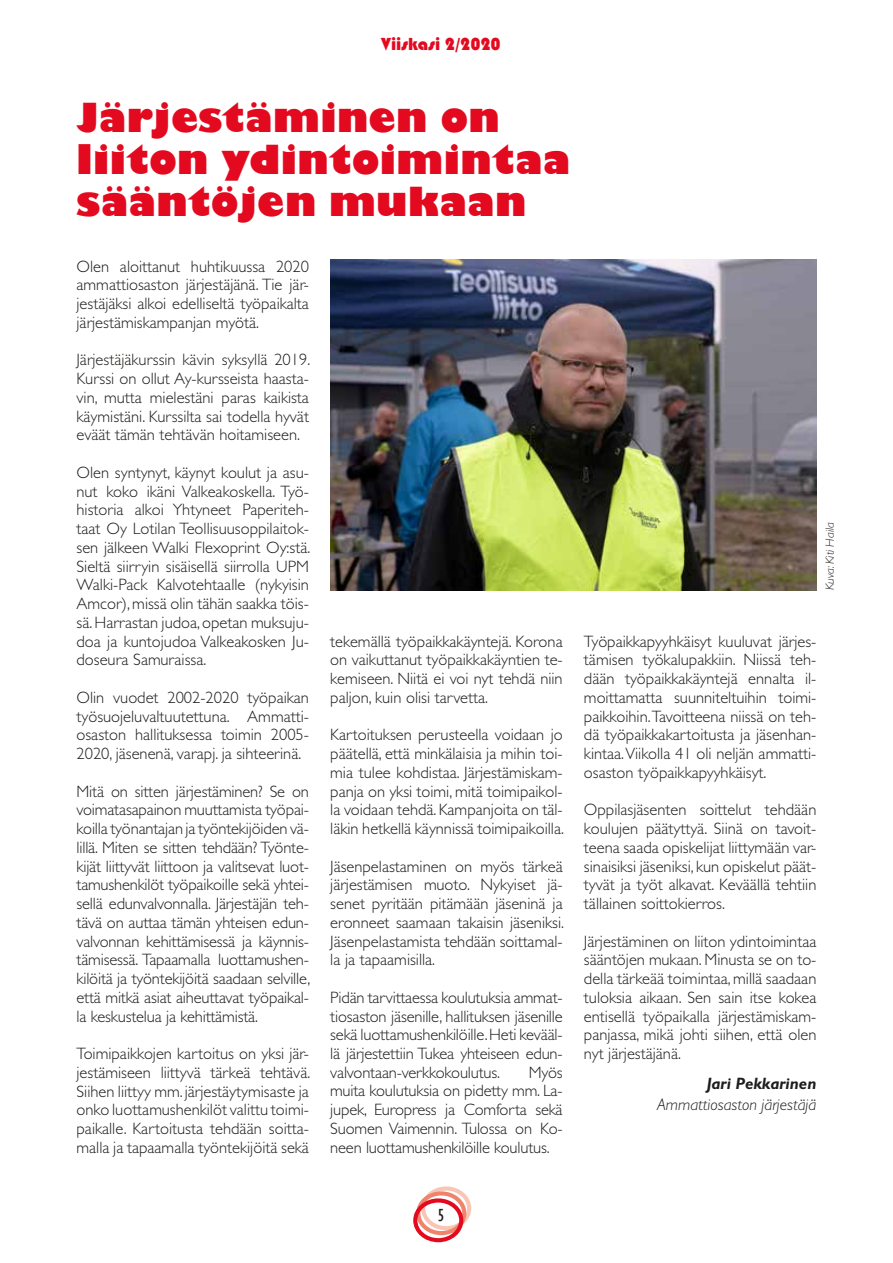
<style>
.page{position:relative;width:893px;height:1263px;background:#fff}
.page>*{position:absolute;margin:0;border:0;box-sizing:border-box;transform-origin:0 0}
.t1{font:800 39px/42px "Gill Sans";letter-spacing:.01em;color:#e30a20}
.t2{font:18px "Bauhaus 93";color:#e30a20}
.t3{font:condensed 18px "Gill Sans";color:#1d1d1b}
.t4{font:300 16.5px/18.8px "Gill Sans";color:#1d1d1b;text-align:justify}
.t5{font:italic 300 16.5px "Gill Sans";color:#1d1d1b}
.t6{font:italic 700 16.5px "Gill Sans";color:#1d1d1b}
.t7{font:italic 300 12px "Gill Sans";color:#1d1d1b}
</style>
<div class="page">
<div style="left:421px;top:1186px;width:50px;height:44px;border:4px solid #f9c5b4;border-radius:50%"></div>
<div style="left:416px;top:1191px;width:50px;height:44px;border:4px solid #f0836b;border-radius:50%"></div>
<div style="left:413px;top:1198px;width:50px;height:44px;border:4px solid #e30a20;border-radius:50%"></div>
<img style="left:330px;top:259px;width:486px;height:331px">
<p class="t2" style="left:381px;top:34px;width:121px">Viiskasi 2/2020</p>
<h1 class="t1" style="left:77px;top:100px;width:495px">Järjestäminen on liiton ydintoimintaa sääntöjen mukaan</h1>
<p class="t4" style="left:77px;top:257px;width:234px">Olen aloittanut huhtikuussa 2020 ammattiosaston järjestäjänä. Tie jär&shy;jestäjäksi alkoi edelliseltä työpaikalta järjestämiskampanjan myötä.</p>
<p class="t4" style="left:77px;top:351px;width:235px">Järjestäjäkurssin kävin syksyllä 2019.<br>Kurssi on ollut Ay-kursseista haasta&shy;vin, mutta mielestäni paras kaikista käymistäni. Kurssilta sai todella hyvät eväät tämän tehtävän hoitamiseen.</p>
<p class="t4" style="left:77px;top:463px;width:235px">Olen syntynyt, käynyt koulut ja asu&shy;nut koko ikäni Valkeakoskella. Työ&shy;historia alkoi Yhtyneet Paperiteh&shy;taat Oy Lotilan Teollisuusoppilaitok&shy;sen jälkeen Walki Flexoprint Oy:stä.<br>Sieltä siirryin sisäisellä siirrolla UPM Walki-Pack Kalvotehtaalle (nykyisin Amcor), missä olin tähän saakka töis&shy;sä. Harrastan judoa, opetan muksuju&shy;doa ja kuntojudoa Valkeakosken Ju&shy;doseura Samuraissa.</p>
<p class="t4" style="left:77px;top:688px;width:234px">Olin vuodet 2002-2020 työpaikan työsuojeluvaltuutettuna. Ammatti&shy;osaston hallituksessa toimin 2005- 2020, jäsenenä, varapj. ja sihteerinä.</p>
<p class="t4" style="left:77px;top:782px;width:235px">Mitä on sitten järjestäminen? Se on voimatasapainon muuttamista työpai&shy;koilla työnantajan ja työntekijöiden vä&shy;lillä. Miten se sitten tehdään? Työnte&shy;kijät liittyvät liittoon ja valitsevat luot&shy;tamushenkilöt työpaikoille sekä yhtei&shy;sellä edunvalvonnalla. Järjestäjän teh&shy;tävä on auttaa tämän yhteisen edun&shy;valvonnan kehittämisessä ja käynnis&shy;tämisessä. Tapaamalla luottamushen&shy;kilöitä ja työntekijöitä saadaan selville, että mitkä asiat aiheuttavat työpaikal&shy;la keskustelua ja kehittämistä.</p>
<p class="t4" style="left:77px;top:1044px;width:235px">Toimipaikkojen kartoitus on yksi jär&shy;jestämiseen liittyvä tärkeä tehtävä.<br>Siihen liittyy mm. järjestäytymisaste ja onko luottamushenkilöt valittu toimi&shy;paikalle. Kartoitusta tehdään soitta&shy;malla ja tapaamalla työntekijöitä sekä</p>
<p class="t4" style="left:330px;top:632px;width:234px">tekemällä työpaikkakäyntejä. Korona on vaikuttanut työpaikkakäyntien te&shy;kemiseen. Niitä ei voi nyt tehdä niin paljon, kuin olisi tarvetta.</p>
<p class="t4" style="left:330px;top:725px;width:235px">Kartoituksen perusteella voidaan jo päätellä, että minkälaisia ja mihin toi&shy;mia tulee kohdistaa. Järjestämiskam&shy;panja on yksi toimi, mitä toimipaikol&shy;la voidaan tehdä. Kampanjoita on täl&shy;läkin hetkellä käynnissä toimipaikoilla.</p>
<p class="t4" style="left:330px;top:857px;width:235px">Jäsenpelastaminen on myös tärkeä järjestämisen muoto. Nykyiset jä&shy;senet pyritään pitämään jäseninä ja eronneet saamaan takaisin jäseniksi.<br>Jäsenpelastamista tehdään soittamal&shy;la ja tapaamisilla.</p>
<p class="t4" style="left:330px;top:988px;width:234px">Pidän tarvittaessa koulutuksia ammat&shy;tiosaston jäsenille, hallituksen jäsenille sekä luottamushenkilöille. Heti kevääl&shy;lä järjestettiin Tukea yhteiseen edun&shy;valvontaan-verkkokoulutus.</p>
<p class="t4" style="left:330px;top:1063px;width:234px;text-indent:198px">Myös muita koulutuksia on pidetty mm. La&shy;jupek, Europress ja Comforta sekä Suomen Vaimennin. Tulossa on Ko&shy;neen luottamushenkilöille koulutus.</p>
<p class="t7" style="left:823px;top:590px;width:70px;rotate:-90deg">Kuva: Kiti Haila</p>
<p class="t4" style="left:584px;top:632px;width:234px">Työpaikkapyyhkäisyt kuuluvat järjes&shy;tämisen työkalupakkiin. Niissä teh&shy;dään työpaikkakäyntejä ennalta il&shy;moittamatta suunniteltuihin toimi&shy;paikkoihin. Tavoitteena niissä on teh&shy;dä työpaikkakartoitusta ja jäsenhan&shy;kintaa. Viikolla 41 oli neljän ammatti&shy;osaston työpaikkapyyhkäisyt.</p>
<p class="t4" style="left:584px;top:801px;width:234px">Oppilasjäsenten soittelut tehdään koulujen päätyttyä. Siinä on tavoit&shy;teena saada opiskelijat liittymään var&shy;sinaisiksi jäseniksi, kun opiskelut päät&shy;tyvät ja työt alkavat. Keväällä tehtiin tällainen soittokierros.</p>
<p class="t4" style="left:584px;top:932px;width:234px">Järjestäminen on liiton ydintoimintaa sääntöjen mukaan. Minusta se on to&shy;della tärkeää toimintaa, millä saadaan tuloksia aikaan. Sen sain itse kokea entisellä työpaikalla järjestämiskam&shy;panjassa, mikä johti siihen, että olen nyt järjestäjänä.</p>
<p class="t6" style="left:707px;top:1073px;width:111px">Jari Pekkarinen</p>
<p class="t5" style="left:657px;top:1095px;width:161px">Ammattiosaston järjestäjä</p>
<p class="t3" style="left:438px;top:1204px;width:8px">5</p>
</div>
